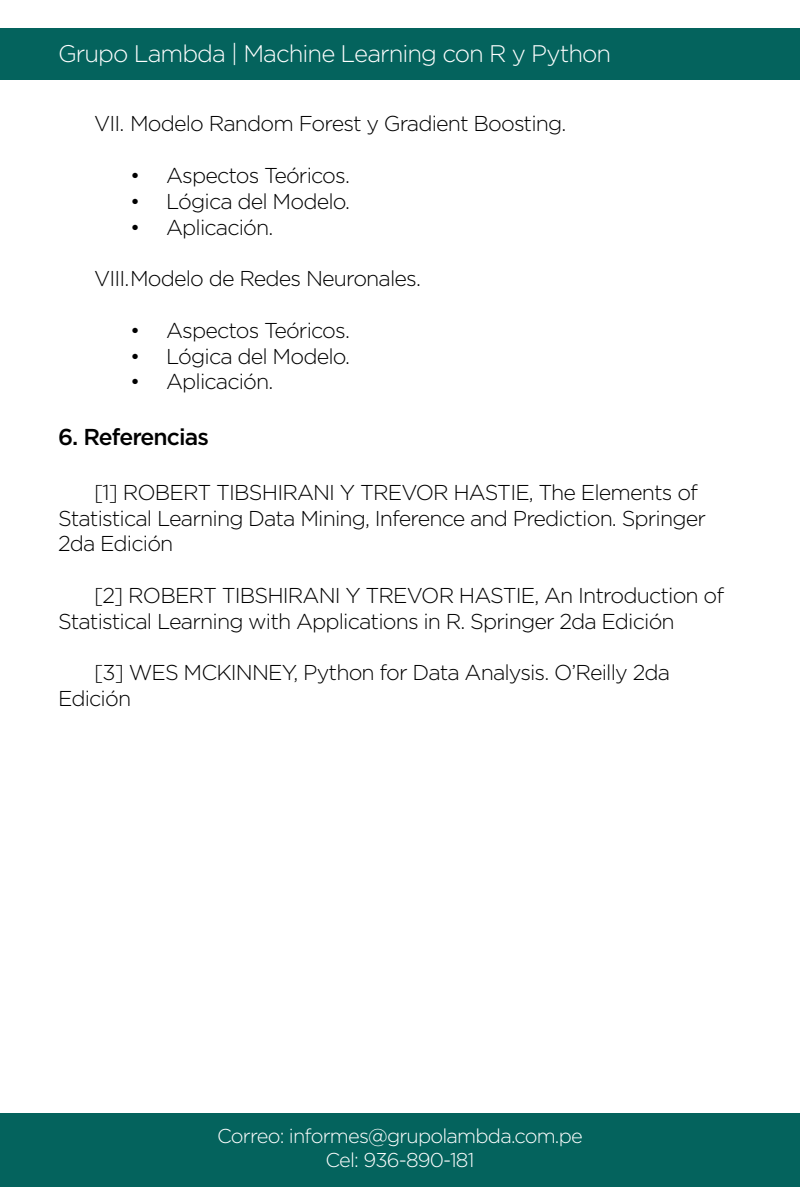
<style>
.page{position:relative;width:800px;height:1200px;background:#fff}
.page>*{position:absolute;margin:0;border:0;box-sizing:border-box;transform-origin:0 0}
.t1{font:300 24px "Gotham";letter-spacing:-.04em;color:#fff}
.t2{font:500 23px "Gotham";letter-spacing:-.04em;color:#000}
.t3{font:300 21.5px/25.8px "Gotham";letter-spacing:-.04em;color:#000}
.t4{font:300 20px/24px "Gotham";letter-spacing:-.04em;color:#fff;text-align:center}
</style>
<div class="page">
<div style="left:0;top:29px;width:800px;height:51px;background:#04635d"></div>
<div style="left:0;top:1113px;width:800px;height:74px;background:#04635d"></div>
<p class="t1" style="left:58px;top:39px;width:555px">Grupo Lambda | Machine Learning con R y Python</p>
<p class="t3" style="left:94px;top:110px;width:474px">VII. Modelo Random Forest y Gradient Boosting.</p>
<p class="t3" style="left:130px;top:162px;width:221px">• Aspectos Teóricos.</p>
<p class="t3" style="left:130px;top:188px;width:222px">• Lógica del Modelo.</p>
<p class="t3" style="left:130px;top:214px;width:145px">• Aplicación.</p>
<p class="t3" style="left:94px;top:265px;width:328px">VIII. Modelo de Redes Neuronales.</p>
<p class="t3" style="left:130px;top:317px;width:221px">• Aspectos Teóricos.</p>
<p class="t3" style="left:130px;top:343px;width:222px">• Lógica del Modelo.</p>
<p class="t3" style="left:130px;top:368px;width:145px">• Aplicación.</p>
<p class="t2" style="left:58px;top:421px;width:152px">6. Referencias</p>
<p class="t3" style="left:58px;top:479px;width:649px;text-indent:36px">[1] ROBERT TIBSHIRANI Y TREVOR HASTIE, The Elements of<br>Statistical Learning Data Mining, Inference and Prediction. Springer<br>2da Edición</p>
<p class="t3" style="left:58px;top:582px;width:668px;text-indent:36px">[2] ROBERT TIBSHIRANI Y TREVOR HASTIE, An Introduction of<br>Statistical Learning with Applications in R. Springer 2da Edición</p>
<p class="t3" style="left:58px;top:659px;width:614px;text-indent:36px">[3] WES MCKINNEY, Python for Data Analysis. O’Reilly 2da<br>Edición</p>
<p class="t4" style="left:217px;top:1124px;width:367px">Correo: informes@grupolambda.com.pe<br>Cel: 936-890-181</p>
</div>
